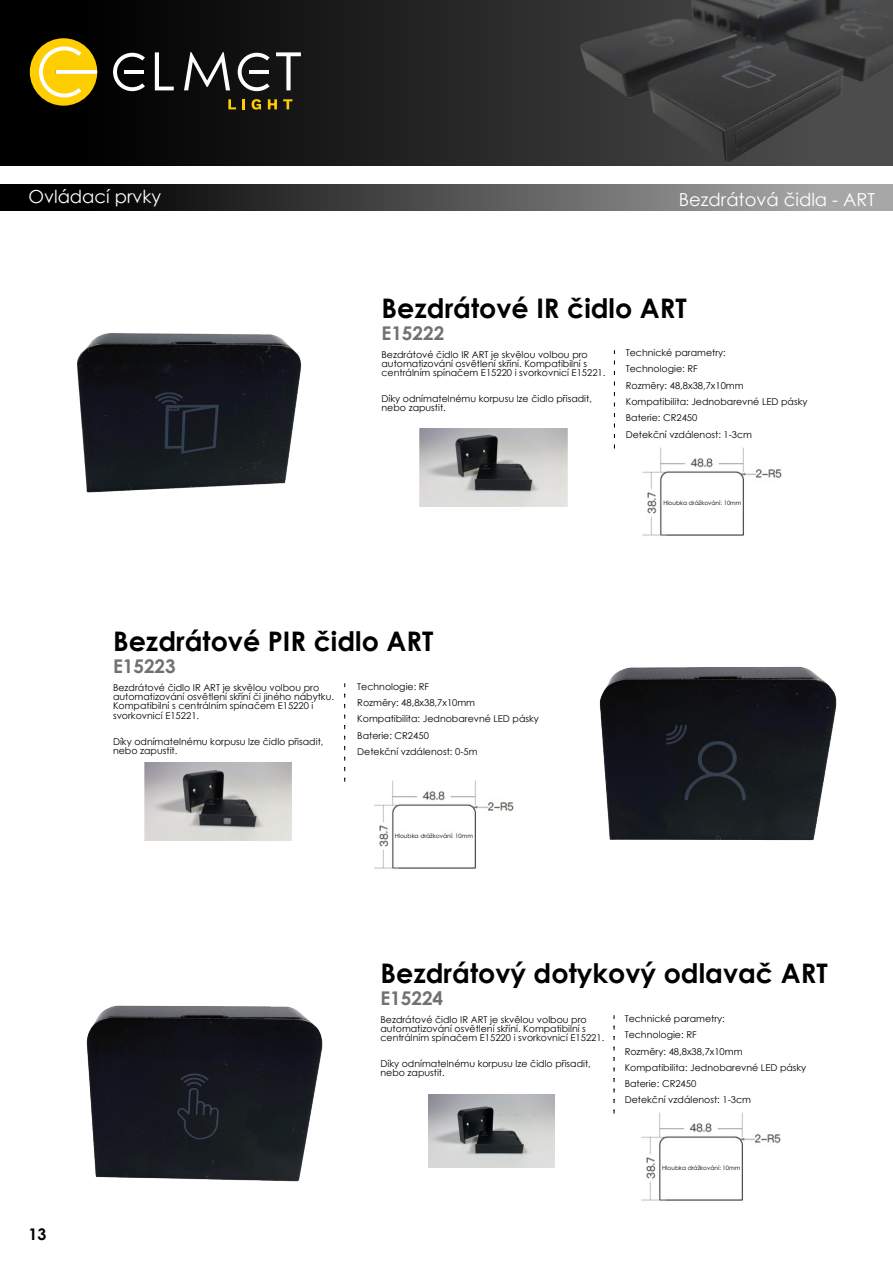
<style>
.page{position:relative;width:893px;height:1263px;background:#fff}
.page>*{position:absolute;margin:0;border:0;box-sizing:border-box;transform-origin:0 0}
.t1{font:700 27px "Century Gothic";color:#000}
.t2{font:700 18.9px "Century Gothic";color:#707171}
.t3{font:18px "Century Gothic";color:#fff}
.t4{font:700 16.05px "Century Gothic";color:#020000}
.t5{font:9.45px/16.4px "Century Gothic";color:#000}
.t6{font:6px "Century Gothic";color:#000}
</style>
<div class="page">
<div style="left:0;top:0;width:893px;height:166px;background:linear-gradient(to right,#000,#525252)"></div>
<div style="left:0;top:185px;width:893px;height:25px;background:linear-gradient(to right,#000,#b3b3b3)"></div>
<img style="left:580px;top:0;width:313px;height:163px">
<svg style="left:228px;top:99px;width:8px;height:10px"></svg>
<svg style="left:242px;top:99px;width:3px;height:10px"></svg>
<svg style="left:252px;top:99px;width:9px;height:11px"></svg>
<svg style="left:268px;top:99px;width:9px;height:10px"></svg>
<svg style="left:283px;top:99px;width:9px;height:10px"></svg>
<svg style="left:113px;top:53px;width:32px;height:38px"></svg>
<hr style="left:124px;top:70px;width:20px;height:4px;background:#fffefe">
<svg style="left:238px;top:53px;width:32px;height:38px"></svg>
<hr style="left:249px;top:70px;width:20px;height:4px;background:#fffefe">
<svg style="left:155px;top:52px;width:19px;height:38px"></svg>
<svg style="left:184px;top:52px;width:46px;height:38px"></svg>
<svg style="left:276px;top:52px;width:25px;height:38px"></svg>
<div style="left:30px;top:38px;width:67px;height:68px;background:#ffce00;border-radius:33px"></div>
<svg style="left:39px;top:46px;width:58px;height:51px"></svg>
<svg style="left:614px;top:351px;width:1px;height:98px"></svg>
<img style="left:642px;top:447px;width:140px;height:89px">
<svg style="left:344px;top:684px;width:1px;height:98px"></svg>
<img style="left:374px;top:780px;width:140px;height:89px">
<img style="left:144px;top:762px;width:147px;height:78px">
<img style="left:420px;top:428px;width:147px;height:78px">
<img style="left:77px;top:333px;width:225px;height:160px">
<img style="left:599px;top:666px;width:237px;height:174px">
<svg style="left:613px;top:1015px;width:2px;height:99px"></svg>
<img style="left:641px;top:1112px;width:140px;height:89px">
<img style="left:428px;top:1094px;width:126px;height:74px">
<img style="left:86px;top:1005px;width:236px;height:176px">
<h3 class="t3" style="left:28px;top:189px;width:134px">Ovládací prvky</h3>
<h3 class="t3" style="left:679px;top:192px;width:198px">Bezdrátová čidla - ART</h3>
<h1 class="t1" style="left:382px;top:297px;width:307px">Bezdrátové IR čidlo ART</h1>
<h2 class="t2" style="left:382px;top:325px;width:64px">E15222</h2>
<p class="t5" style="left:382px;top:350px;width:225px;line-height:9.4px">Bezdrátové čidlo IR ART je skvělou volbou pro automatizování osvětlení skříní. Kompatibilní s centrálním spínačem E15220 i svorkovnicí E15221.</p>
<p class="t5" style="left:382px;top:395px;width:212px;line-height:9.4px">Díky odnímatelnému korpusu lze čidlo přisadit, nebo zapustit.</p>
<p class="t5" style="left:626px;top:345px;width:183px">Technické parametry:<br>Technologie: RF<br>Rozměry: 48,8x38,7x10mm<br>Kompatibilita: Jednobarevné LED pásky<br>Baterie: CR2450<br>Detekční vzdálenost: 1-3cm</p>
<h1 class="t1" style="left:113px;top:631px;width:322px">Bezdrátové PIR čidlo ART</h1>
<h2 class="t2" style="left:113px;top:659px;width:64px">E15223</h2>
<p class="t5" style="left:113px;top:683px;width:223px;line-height:9.4px">Bezdrátové čidlo IR ART je skvělou volbou pro automatizování osvětlení skříní či jiného nábytku.<br>Kompatibilní s centrálním spínačem E15220 i svorkovnicí E15221.</p>
<p class="t5" style="left:113px;top:737px;width:212px;line-height:9.4px">Díky odnímatelnému korpusu lze čidlo přisadit, nebo zapustit.</p>
<p class="t5" style="left:357px;top:679px;width:183px">Technologie: RF<br>Rozměry: 48,8x38,7x10mm<br>Kompatibilita: Jednobarevné LED pásky<br>Baterie: CR2450<br>Detekční vzdálenost: 0-5m</p>
<p class="t6" style="left:395px;top:833px;width:80px">Hloubka drážkování: 10mm</p>
<p class="t6" style="left:663px;top:500px;width:80px">Hloubka drážkování: 10mm</p>
<h1 class="t1" style="left:380px;top:963px;width:449px">Bezdrátový dotykový odlavač ART</h1>
<h3 class="t4" style="left:28px;top:1228px;width:19px">13</h3>
<h2 class="t2" style="left:380px;top:991px;width:64px">E15224</h2>
<p class="t5" style="left:380px;top:1015px;width:225px;line-height:9.4px">Bezdrátové čidlo IR ART je skvělou volbou pro automatizování osvětlení skříní. Kompatibilní s centrálním spínačem E15220 i svorkovnicí E15221.</p>
<p class="t5" style="left:380px;top:1060px;width:212px;line-height:9.4px">Díky odnímatelnému korpusu lze čidlo přisadit, nebo zapustit.</p>
<p class="t5" style="left:625px;top:1011px;width:183px">Technické parametry:<br>Technologie: RF<br>Rozměry: 48,8x38,7x10mm<br>Kompatibilita: Jednobarevné LED pásky<br>Baterie: CR2450<br>Detekční vzdálenost: 1-3cm</p>
<p class="t6" style="left:662px;top:1165px;width:80px">Hloubka drážkování: 10mm</p>
</div>
